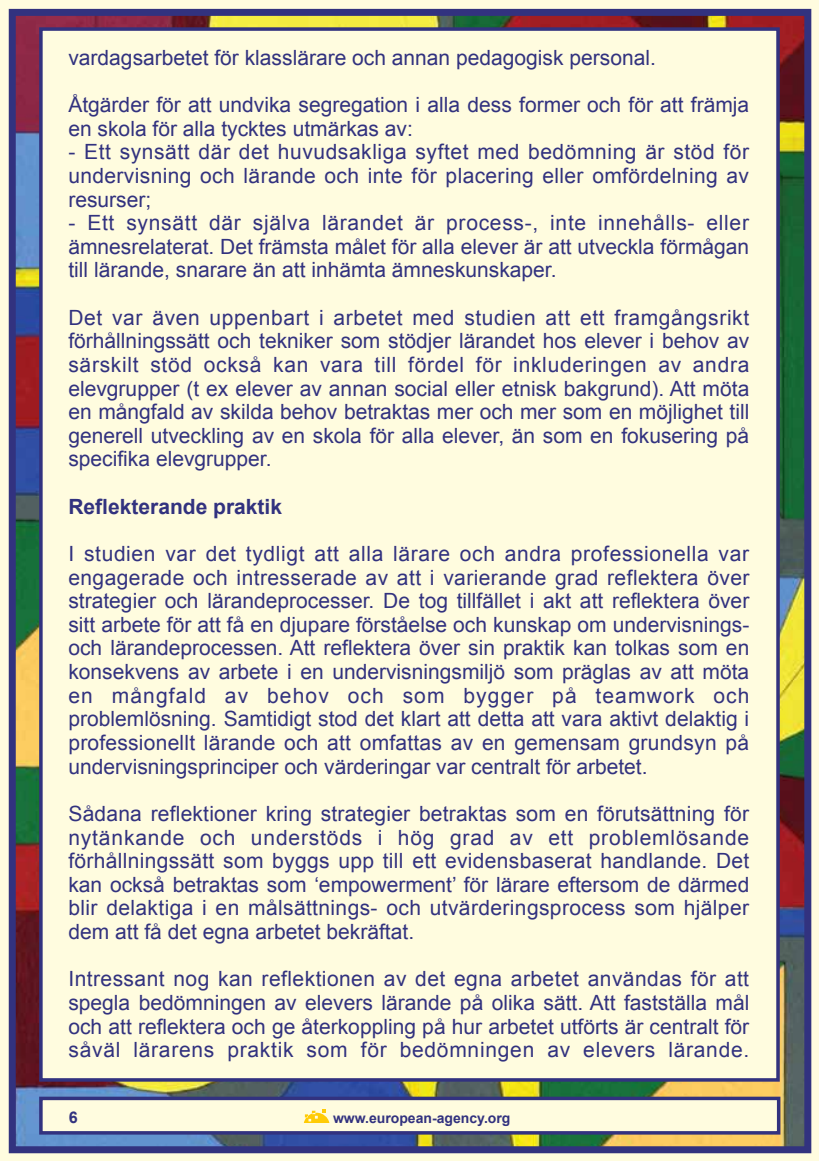
<style>
.page{position:relative;width:819px;height:1161px;background:#fff}
.page>*{position:absolute;margin:0;border:0;box-sizing:border-box;transform-origin:0 0}
.t1{font:21px/23.6px "Arial";color:#32327f;text-align:justify}
.t2{font:700 21px "Arial";color:#32327f}
.t3{font:700 16.1px "Arial";color:#32327f}
.t4{font:700 14px "Arial";color:#32327f}
</style>
<div class="page">
<img style="left:17px;top:17px;width:786px;height:1128px">
<div style="left:0;top:0;width:819px;height:12px;background:#fffcdf"></div>
<div style="left:807px;top:0;width:12px;height:1161px;background:#fffcdf"></div>
<div style="left:0;top:1150px;width:819px;height:11px;background:#fffcdf"></div>
<div style="left:0;top:0;width:12px;height:1161px;background:#fffcdf"></div>
<div style="left:9px;top:9px;width:802px;height:1144px;border:7px solid #32327f"></div>
<div style="left:39px;top:27px;width:740px;height:1054px;background:#fffcdf;border:4px solid #32327f"></div>
<div style="left:39px;top:1096px;width:741px;height:38px;background:#fffcdf;border:4px solid #32327f"></div>
<svg style="left:304px;top:1109px;width:25px;height:14px"></svg>
<p class="t1" style="left:68px;top:46px;width:589px">vardagsarbetet för klasslärare och annan pedagogisk personal.</p>
<p class="t1" style="left:68px;top:93px;width:682px">Åtgärder för att undvika segregation i alla dess former och för att främja en skola för alla tycktes utmärkas av:</p>
<p class="t1" style="left:68px;top:140px;width:682px">- Ett synsätt där det huvudsakliga syftet med bedömning är stöd för undervisning och lärande och inte för placering eller omfördelning av resurser;</p>
<p class="t1" style="left:68px;top:211px;width:682px">- Ett synsätt där själva lärandet är process-, inte innehålls- eller ämnesrelaterat. Det främsta målet för alla elever är att utveckla förmågan till lärande, snarare än att inhämta ämneskunskaper.</p>
<p class="t1" style="left:68px;top:306px;width:682px">Det var även uppenbart i arbetet med studien att ett framgångsrikt förhållningssätt och tekniker som stödjer lärandet hos elever i behov av särskilt stöd också kan vara till fördel för inkluderingen av andra elevgrupper (t ex elever av annan social eller etnisk bakgrund). Att möta en mångfald av skilda behov betraktas mer och mer som en möjlighet till generell utveckling av en skola för alla elever, än som en fokusering på specifika elevgrupper.</p>
<p class="t2" style="left:68px;top:492px;width:215px">Reflekterande praktik</p>
<p class="t1" style="left:68px;top:542px;width:682px">I studien var det tydligt att alla lärare och andra professionella var engagerade och intresserade av att i varierande grad reflektera över strategier och lärandeprocesser. De tog tillfället i akt att reflektera över sitt arbete för att få en djupare förståelse och kunskap om undervisnings&shy;och lärandeprocessen. Att reflektera över sin praktik kan tolkas som en konsekvens av arbete i en undervisningsmiljö som präglas av att möta en mångfald av behov och som bygger på teamwork och problemlösning. Samtidigt stod det klart att detta att vara aktivt delaktig i professionellt lärande och att omfattas av en gemensam grundsyn på undervisningsprinciper och värderingar var centralt för arbetet.</p>
<p class="t1" style="left:68px;top:802px;width:682px">Sådana reflektioner kring strategier betraktas som en förutsättning för nytänkande och understöds i hög grad av ett problemlösande förhållningssätt som byggs upp till ett evidensbaserat handlande. Det kan också betraktas som ‘empowerment’ för lärare eftersom de därmed blir delaktiga i en målsättnings- och utvärderingsprocess som hjälper dem att få det egna arbetet bekräftat.</p>
<p class="t1" style="left:68px;top:967px;width:682px">Intressant nog kan reflektionen av det egna arbetet användas för att spegla bedömningen av elevers lärande på olika sätt. Att fastställa mål och att reflektera och ge återkoppling på hur arbetet utförts är centralt för såväl lärarens praktik som för bedömningen av elevers lärande.</p>
<p class="t3" style="left:69px;top:1106px;width:10px">6</p>
<p class="t4" style="left:333px;top:1109px;width:179px">www.european-agency.org</p>
</div>
